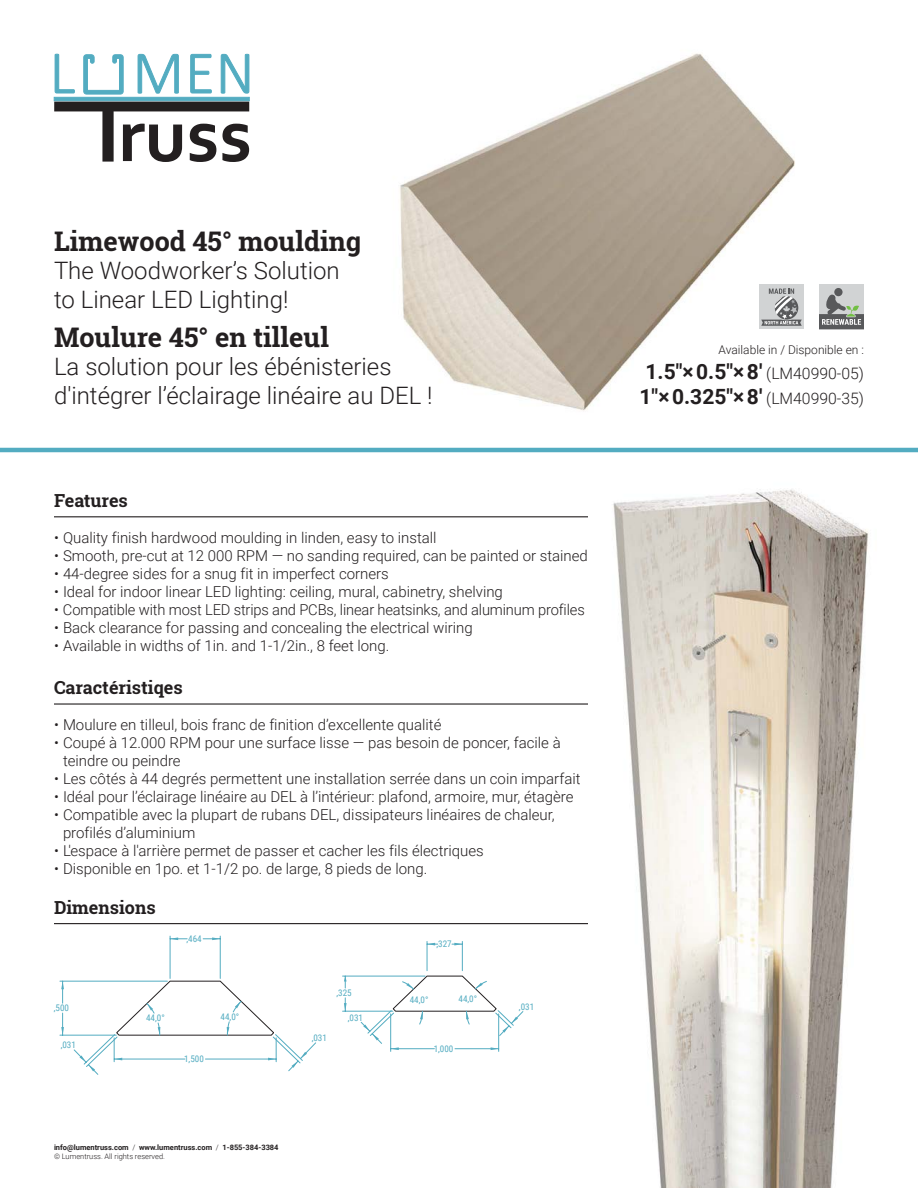
<style>
.page{position:relative;width:918px;height:1188px;background:#fff}
.page>*{position:absolute;margin:0;border:0;box-sizing:border-box;transform-origin:0 0}
.t1{font:700 27px "Roboto Slab";color:#231f20}
.t2{font:300 24px/28.8px "Roboto";color:#231f20}
.t3{font:700 21px/25.2px "Roboto";color:#231f20}
.t4{font:700 18px "Roboto Slab";color:#231f20}
.t5{font:300 15px/18px "Roboto";color:#231f20}
.t6{font:300 12px "Roboto";color:#231f20}
.t7{font:9.15px "Roboto Condensed";color:#53acc1}
.t8{font:700 7.5px/9px "Roboto";color:#231f20}
.s1{font-weight:300}
.s2{font-weight:300;font-size:15.75px}
</style>
<div class="page">
<img style="left:510px;top:489px;width:359px;height:699px">
<img style="left:400px;top:53px;width:395px;height:358px">
<hr style="left:54px;top:516px;width:534px;height:1px;background:#231f20">
<hr style="left:54px;top:703px;width:534px;height:2px;background:#231f20">
<hr style="left:54px;top:923px;width:534px;height:1px;background:#231f20">
<hr style="left:390px;top:1014px;width:1px;height:37px;background:#53acc1">
<hr style="left:498px;top:1014px;width:1px;height:37px;background:#53acc1">
<hr style="left:462px;top:941px;width:1px;height:30px;background:#53acc1">
<hr style="left:427px;top:941px;width:1px;height:30px;background:#53acc1">
<svg style="left:427px;top:943px;width:11px;height:2px"></svg>
<svg style="left:452px;top:943px;width:10px;height:2px"></svg>
<hr style="left:343px;top:976px;width:82px;height:1px;background:#53acc1">
<hr style="left:343px;top:1011px;width:50px;height:1px;background:#53acc1">
<svg style="left:344px;top:976px;width:3px;height:12px"></svg>
<svg style="left:344px;top:998px;width:3px;height:13px"></svg>
<svg style="left:361px;top:975px;width:162px;height:75px"></svg>
<hr style="left:220px;top:936px;width:1px;height:42px;background:#53acc1">
<hr style="left:170px;top:936px;width:1px;height:42px;background:#53acc1">
<svg style="left:203px;top:937px;width:17px;height:3px"></svg>
<svg style="left:170px;top:937px;width:17px;height:3px"></svg>
<hr style="left:60px;top:981px;width:107px;height:1px;background:#53acc1">
<hr style="left:60px;top:1035px;width:56px;height:1px;background:#53acc1">
<svg style="left:61px;top:981px;width:3px;height:22px"></svg>
<svg style="left:61px;top:1013px;width:3px;height:22px"></svg>
<svg style="left:74px;top:980px;width:242px;height:95px"></svg>
<hr style="left:0;top:448px;width:918px;height:4px;background:#53acc1">
<div style="left:759px;top:284px;width:45px;height:45px;background:#d1d3d4"></div>
<svg style="left:761px;top:289px;width:41px;height:37px"></svg>
<div style="left:819px;top:284px;width:45px;height:45px;background:#d1d3d4"></div>
<div style="left:834px;top:288px;width:9px;height:8px;background:#58595b;border-radius:50%"></div>
<svg style="left:819px;top:295px;width:45px;height:34px"></svg>
<svg style="left:54px;top:54px;width:196px;height:108px"></svg>
<h1 class="t1" style="left:54px;top:222px;width:309px">Limewood 45° moulding</h1>
<h2 class="t2" style="left:54px;top:255px;width:287px">The Woodworker’s Solution to Linear LED Lighting!</h2>
<h1 class="t1" style="left:54px;top:318px;width:277px">Moulure 45° en tilleul</h1>
<h2 class="t2" style="left:54px;top:351px;width:380px">La solution pour les ébénisteries d'intégrer l’éclairage linéaire au DEL !</h2>
<p class="t4" style="left:54px;top:488px;width:75px">Features</p>
<p class="t5" style="left:54px;top:528px;width:384px">• Quality finish hardwood moulding in linden, easy to install</p>
<p class="t5" style="left:54px;top:546px;width:535px">• Smooth, pre-cut at 12 000 RPM — no sanding required, can be painted or stained</p>
<p class="t5" style="left:54px;top:564px;width:336px">• 44-degree sides for a snug fit in imperfect corners</p>
<p class="t5" style="left:54px;top:582px;width:450px">• Ideal for indoor linear LED lighting: ceiling, mural, cabinetry, shelving</p>
<p class="t5" style="left:54px;top:600px;width:532px">• Compatible with most LED strips and PCBs, linear heatsinks, and aluminum profiles</p>
<p class="t5" style="left:54px;top:618px;width:420px">• Back clearance for passing and concealing the electrical wiring</p>
<p class="t5" style="left:54px;top:636px;width:337px">• Available in widths of 1in. and 1-1/2in., 8 feet long.</p>
<p class="t4" style="left:54px;top:676px;width:130px">Caractéristiqes</p>
<p class="t5" style="left:54px;top:716px;width:389px">• Moulure en tilleul, bois franc de finition d’excellente qualité</p>
<p class="t5" style="left:63px;top:734px;width:499px;text-indent:-9px">• Coupé à 12.000 RPM pour une surface lisse — pas besoin de poncer, facile à teindre ou peindre</p>
<p class="t5" style="left:54px;top:770px;width:528px">• Les côtés à 44 degrés permettent une installation serrée dans un coin imparfait</p>
<p class="t5" style="left:54px;top:788px;width:521px">• Idéal pour l’éclairage linéaire au DEL à l’intérieur: plafond, armoire, mur, étagère</p>
<p class="t5" style="left:63px;top:806px;width:493px;text-indent:-9px">• Compatible avec la plupart de rubans DEL, dissipateurs linéaires de chaleur, profilés d’aluminium</p>
<p class="t5" style="left:54px;top:842px;width:431px">• L'espace à l'arrière permet de passer et cacher les fils électriques</p>
<p class="t5" style="left:54px;top:860px;width:375px">• Disponible en 1po. et 1-1/2 po. de large, 8 pieds de long.</p>
<p class="t4" style="left:54px;top:895px;width:103px">Dimensions</p>
<p class="t7" style="left:54px;top:1002px;width:17px">,500</p>
<p class="t7" style="left:61px;top:1039px;width:17px">,031</p>
<p class="t7" style="left:186px;top:932px;width:17px">,464</p>
<p class="t7" style="left:146px;top:1012px;width:20px">44,0°</p>
<p class="t7" style="left:221px;top:1011px;width:20px">44,0°</p>
<p class="t7" style="left:184px;top:1053px;width:21px">1,500</p>
<p class="t8" style="left:54px;top:1143px;width:226px">info@lumentruss.com <span class="s1">/</span> www.lumentruss.com <span class="s1">/</span> 1-855-384-3384 <span class="s1">© Lumentruss. All rights reserved.</span></p>
<p class="t7" style="left:312px;top:1031px;width:17px">,031</p>
<p class="t7" style="left:337px;top:986px;width:17px">,325</p>
<p class="t7" style="left:348px;top:1011px;width:17px">,031</p>
<p class="t7" style="left:437px;top:938px;width:17px">,327</p>
<p class="t7" style="left:410px;top:993px;width:20px">44,0°</p>
<p class="t7" style="left:459px;top:993px;width:20px">44,0°</p>
<p class="t7" style="left:434px;top:1042px;width:21px">1,000</p>
<p class="t7" style="left:519px;top:1000px;width:17px">,031</p>
<p class="t6" style="left:719px;top:341px;width:147px">Available in / Disponible en :</p>
<h3 class="t3" style="left:640px;top:358px;width:226px">1.5"×0.5"×8' <span class="s2">(LM40990-05)<br></span>1"×0.325"×8' <span class="s2">(LM40990-35)</span></h3>
</div>
